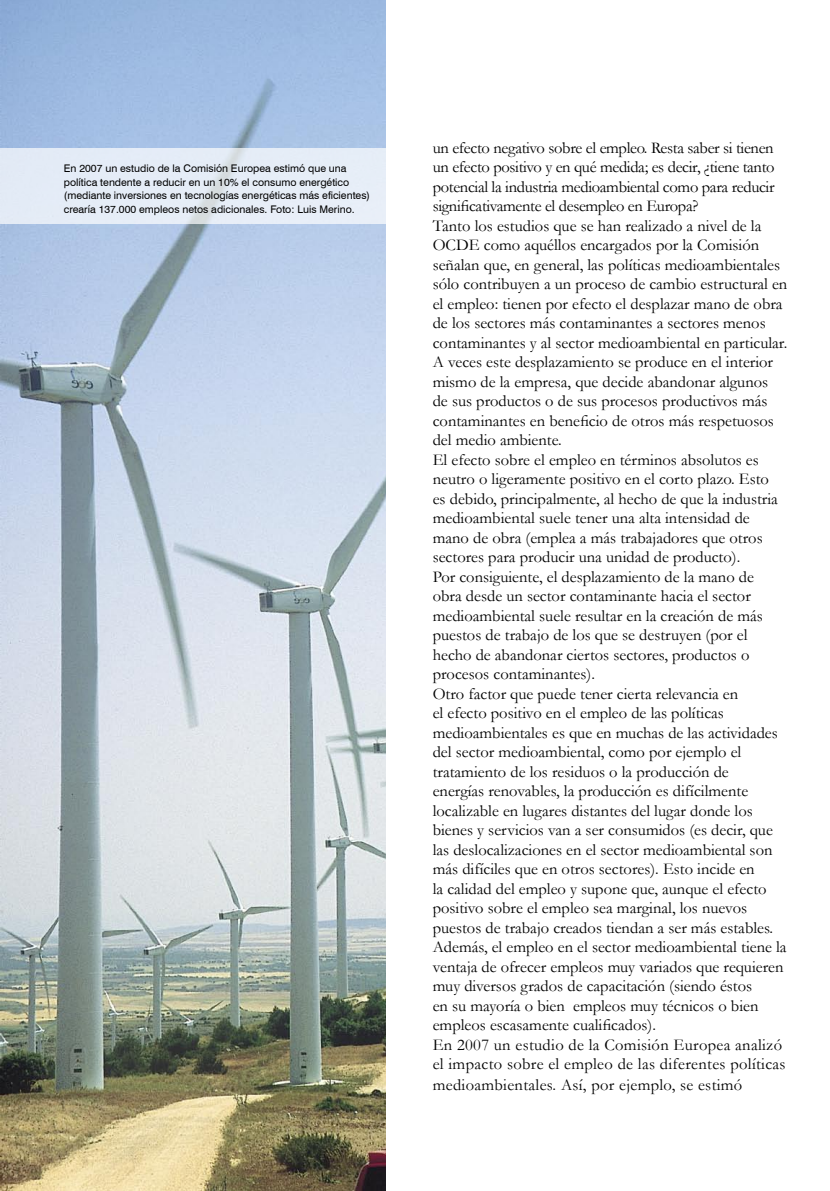
<style>
.page{position:relative;width:830px;height:1191px;background:#fff}
.page>*{position:absolute;margin:0;border:0;box-sizing:border-box;transform-origin:0 0}
.Texto_general{font:16.5px/19.5px "Garamond";color:#000}
.Texto_general-2{font:16.5px/19.5px "Garamond";letter-spacing:.02em;color:#000}
.Pie_de_Fotos{font:10.5px/13.5px "Swiss 721 BT";color:#000}
</style>
<div class="page">
<img style="left:0;top:0;width:386px;height:1191px">
<div style="left:0;top:149px;width:386px;height:75px;background:#e5edf7"></div>
<p class="Pie_de_Fotos" style="left:64px;top:162px;width:307px">En 2007 un estudio de la Comisión Europea estimó que una política tendente a reducir en un 10% el consumo energético (mediante inversiones en tecnologías energéticas más eficientes) crearía 137.000 empleos netos adicionales. Foto: Luis Merino.</p>
<p class="Texto_general" style="left:432px;top:137px;width:343px;text-align:justify">un efecto negativo sobre el empleo. Resta saber si tienen un efecto positivo y en qué medida; es decir, ¿tiene tanto potencial la industria medioambiental como para reducir significativamente el desempleo en Europa?</p>
<p class="Texto_general" style="left:432px;top:215px;width:356px">Tanto los estudios que se han realizado a nivel de la OCDE como aquéllos encargados por la Comisión señalan que, en general, las políticas medioambientales sólo contribuyen a un proceso de cambio estructural en el empleo: tienen por efecto el desplazar mano de obra de los sectores más contaminantes a sectores menos contaminantes y al sector medioambiental en particular.<br>A veces este desplazamiento se produce en el interior mismo de la empresa, que decide abandonar algunos de sus productos o de sus procesos productivos más contaminantes en beneficio de otros más respetuosos del medio ambiente.</p>
<p class="Texto_general" style="left:432px;top:449px;width:346px">El efecto sobre el empleo en términos absolutos es neutro o ligeramente positivo en el corto plazo. Esto es debido, principalmente, al hecho de que la industria medioambiental suele tener una alta intensidad de mano de obra (emplea a más trabajadores que otros sectores para producir una unidad de producto).<br>Por consiguiente, el desplazamiento de la mano de obra desde un sector contaminante hacia el sector medioambiental suele resultar en la creación de más puestos de trabajo de los que se destruyen (por el hecho de abandonar ciertos sectores, productos o procesos contaminantes).</p>
<p class="Texto_general" style="left:432px;top:683px;width:355px">Otro factor que puede tener cierta relevancia en<br>el efecto positivo en el empleo de las políticas medioambientales es que en muchas de las actividades del sector medioambiental, como por ejemplo el tratamiento de los residuos o la producción de<br>energías renovables, la producción es difícilmente localizable en lugares distantes del lugar donde los bienes y servicios van a ser consumidos (es decir, que las deslocalizaciones en el sector medioambiental son más difíciles que en otros sectores). Esto incide en<br>la calidad del empleo y supone que, aunque el efecto positivo sobre el empleo sea marginal, los nuevos puestos de trabajo creados tiendan a ser más estables.<br>Además, el empleo en el sector medioambiental tiene la ventaja de ofrecer empleos muy variados que requieren muy diversos grados de capacitación (siendo éstos<br>en su mayoría o bien empleos muy técnicos o bien empleos escasamente cualificados).</p>
<p class="Texto_general-2" style="left:432px;top:1034px;width:354px">En 2007 un estudio de la Comisión Europea analizó el impacto sobre el empleo de las diferentes políticas</p>
<p class="Texto_general-2" style="left:432px;top:1075px;width:311px">medioambientales. Así, por ejemplo, se estimó</p>
</div>
